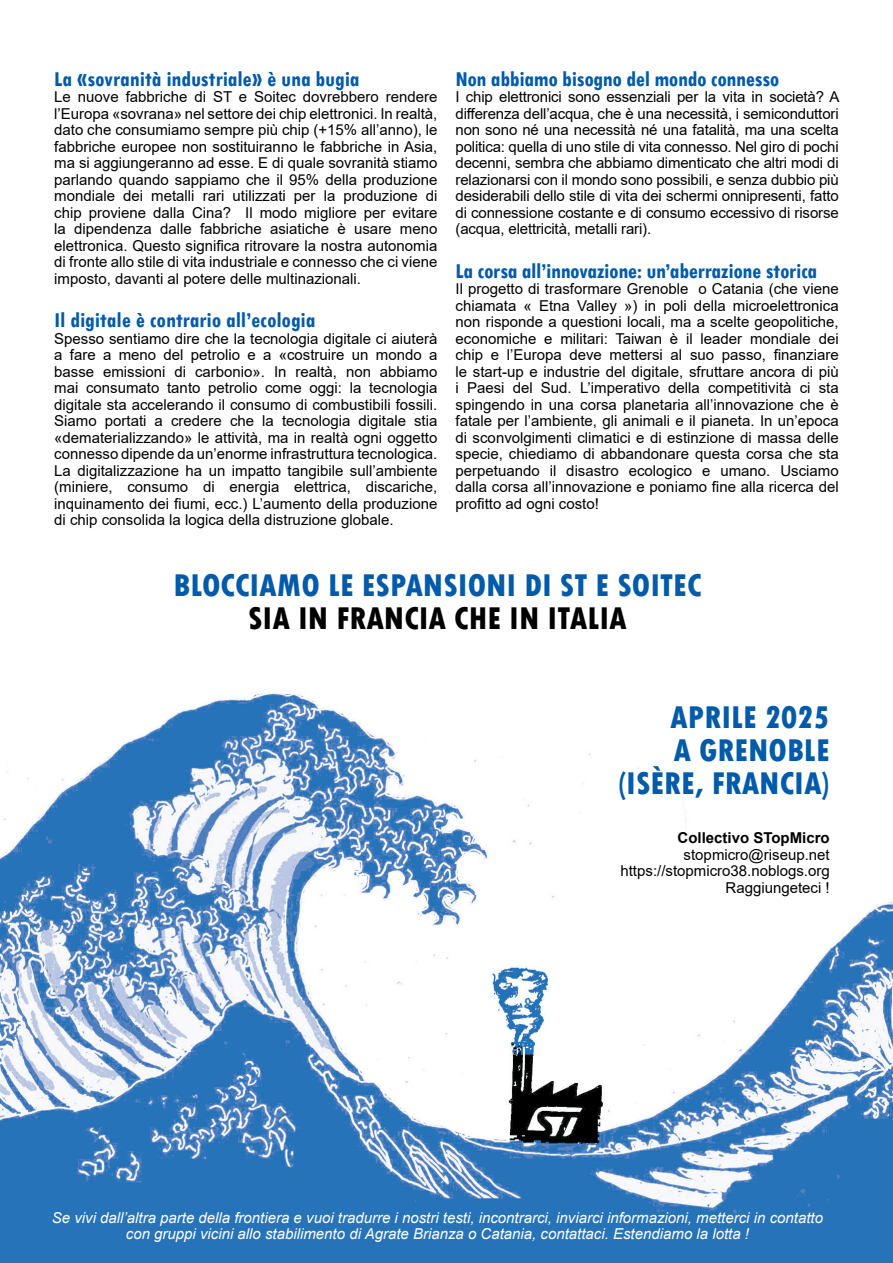
<style>
.page{position:relative;width:893px;height:1263px;background:#fff}
.page>*{position:absolute;margin:0;border:0;box-sizing:border-box;transform-origin:0 0}
.t1{font:800 condensed 33px/33px "Tw Cen";color:#015aaa;text-align:center}
.t2{font:700 condensed 22.5px "Tw Cen";letter-spacing:-.01em;color:#015aaa}
.t3{font:15px/16.5px "Arial";color:#000;text-align:justify}
.t4{font:italic 15px/16.5px "Arial";color:#fff;text-align:center}
.t5{font:700 15px "Arial";color:#000}
.s1{color:#000}
</style>
<div class="page">
<img style="left:0;top:693px;width:893px;height:570px">
<p class="t2" style="left:54px;top:65px;width:307px">La «sovranità industriale» è una bugia</p>
<p class="t3" style="left:54px;top:89px;width:385px">Le nuove fabbriche di ST e Soitec dovrebbero rendere l’Europa «sovrana» nel settore dei chip elettronici. In realtà, dato che consumiamo sempre più chip (+15% all’anno), le fabbriche europee non sostituiranno le fabbriche in Asia, ma si aggiungeranno ad esse. E di quale sovranità stiamo parlando quando sappiamo che il 95% della produzione mondiale dei metalli rari utilizzati per la produzione di chip proviene dalla Cina? Il modo migliore per evitare la dipendenza dalle fabbriche asiatiche è usare meno elettronica. Questo significa ritrovare la nostra autonomia di fronte allo stile di vita industriale e connesso che ci viene imposto, davanti al potere delle multinazionali.</p>
<p class="t2" style="left:54px;top:307px;width:263px">Il digitale è contrario all’ecologia</p>
<p class="t3" style="left:54px;top:330px;width:385px">Spesso sentiamo dire che la tecnologia digitale ci aiuterà a fare a meno del petrolio e a «costruire un mondo a basse emissioni di carbonio». In realtà, non abbiamo mai consumato tanto petrolio come oggi: la tecnologia digitale sta accelerando il consumo di combustibili fossili.<br>Siamo portati a credere che la tecnologia digitale stia «dematerializzando» le attività, ma in realtà ogni oggetto connesso dipende da un’enorme infrastruttura tecnologica.<br>La digitalizzazione ha un impatto tangibile sull’ambiente (miniere, consumo di energia elettrica, discariche, inquinamento dei fiumi, ecc.) L’aumento della produzione di chip consolida la logica della distruzione globale.</p>
<p class="t2" style="left:455px;top:65px;width:325px">Non abbiamo bisogno del mondo connesso</p>
<p class="t3" style="left:455px;top:89px;width:386px">I chip elettronici sono essenziali per la vita in società? A differenza dell’acqua, che è una necessità, i semiconduttori non sono né una necessità né una fatalità, ma una scelta politica: quella di uno stile di vita connesso. Nel giro di pochi decenni, sembra che abbiamo dimenticato che altri modi di relazionarsi con il mondo sono possibili, e senza dubbio più desiderabili dello stile di vita dei schermi onnipresenti, fatto di connessione costante e di consumo eccessivo di risorse (acqua, elettricità, metalli rari).</p>
<p class="t2" style="left:455px;top:257px;width:363px">La corsa all’innovazione: un’aberrazione storica</p>
<p class="t3" style="left:455px;top:281px;width:385px">Il progetto di trasformare Grenoble o Catania (che viene chiamata « Etna Valley ») in poli della microelettronica non risponde a questioni locali, ma a scelte geopolitiche, economiche e militari: Taiwan è il leader mondiale dei chip e l’Europa deve mettersi al suo passo, finanziare le start-up e industrie del digitale, sfruttare ancora di più i Paesi del Sud. L’imperativo della competitività ci sta spingendo in una corsa planetaria all’innovazione che è fatale per l’ambiente, gli animali e il pianeta. In un’epoca di sconvolgimenti climatici e di estinzione di massa delle specie, chiediamo di abbandonare questa corsa che sta perpetuando il disastro ecologico e umano. Usciamo dalla corsa all’innovazione e poniamo fine alla ricerca del profitto ad ogni costo!</p>
<p class="t1" style="left:173px;top:569px;width:529px">BLOCCIAMO LE ESPANSIONI DI ST E SOITEC<br><span class="s1">SIA IN FRANCIA CHE IN ITALIA</span></p>
<p class="t1" style="left:670px;top:701px;width:161px">APRILE 2025</p>
<p class="t1" style="left:674px;top:734px;width:158px">A GRENOBLE</p>
<p class="t1" style="left:618px;top:767px;width:213px">(ISÈRE, FRANCIA)</p>
<p class="t5" style="left:677px;top:827px;width:154px">Collectivo STopMicro</p>
<p class="t3" style="left:684px;top:846px;width:148px">stopmicro@riseup.net</p>
<p class="t3" style="left:620px;top:863px;width:211px">https://stopmicro38.noblogs.org</p>
<p class="t3" style="left:725px;top:879px;width:106px">Raggiungeteci !</p>
<p class="t4" style="left:52px;top:1209px;width:773px">Se vivi dall’altra parte della frontiera e vuoi tradurre i nostri testi, incontrarci, inviarci informazioni, metterci in contatto con gruppi vicini allo stabilimento di Agrate Brianza o Catania, contattaci. Estendiamo la lotta !</p>
</div>
